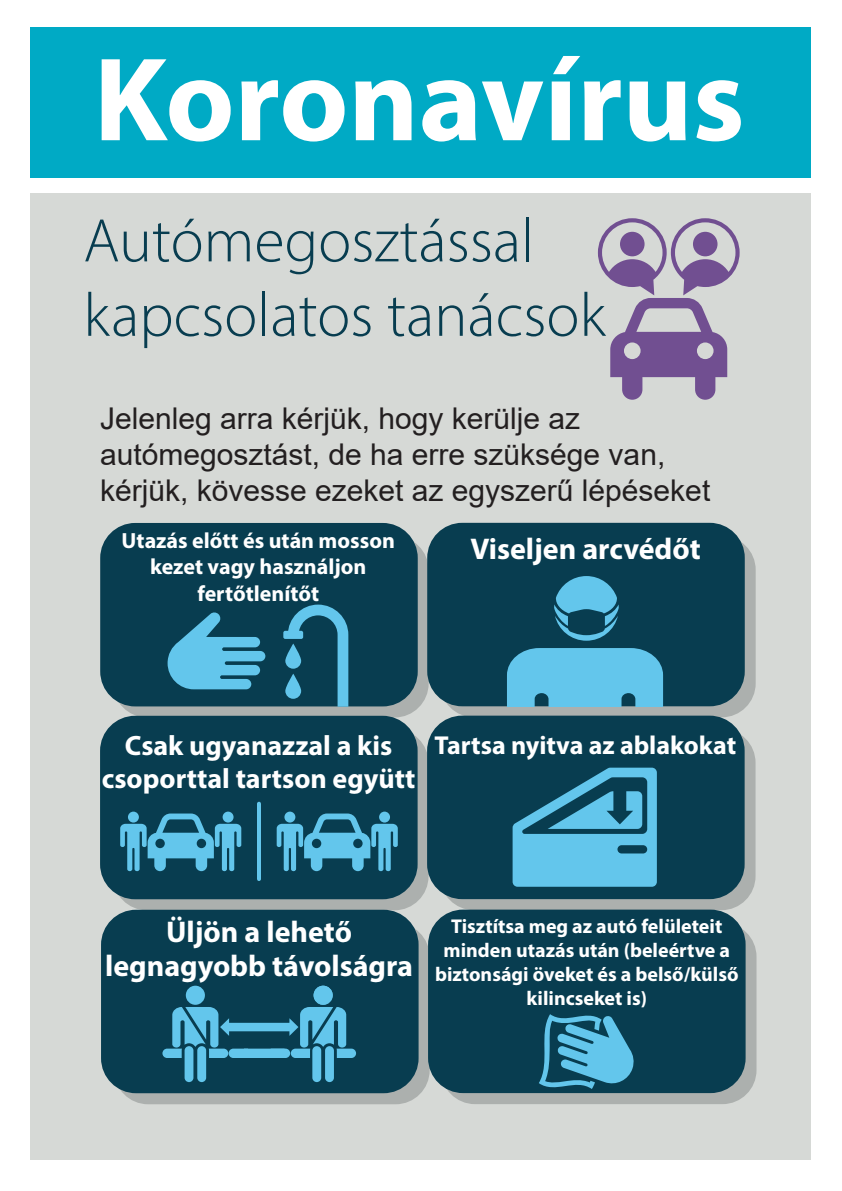
<style>
.page{position:relative;width:842px;height:1191px;background:#fff}
.page>*{position:absolute;margin:0;border:0;box-sizing:border-box;transform-origin:0 0}
.t1{font:700 120px "Myriad Pro";color:#fff}
.t2{font:62px "Myriad Variable Concept";letter-spacing:.125em;color:#083d50}
.t3{font:30px/36px "Arial";color:#231f20}
.t4{font:700 30px/34.6px "Myriad Pro";color:#fff;text-align:center}
.t5{font:700 28px/33.6px "Myriad Pro";color:#fff;text-align:center}
.t6{font:700 26px "Myriad Pro";color:#fff}
.t7{font:700 22px/26.4px "Myriad Pro";color:#fff;text-align:center}
.t8{font:700 20px/24px "Myriad Pro";color:#fff;text-align:center}
</style>
<div class="page">
<div style="left:31px;top:193px;width:780px;height:966px;background:#d6d9d6"></div>
<div style="left:114px;top:922px;width:316px;height:182px;background:#acb0ae;border-radius:34px"></div>
<div style="left:113px;top:729px;width:315px;height:181px;background:#acb0ae;border-radius:34px"></div>
<div style="left:113px;top:536px;width:316px;height:181px;background:#acb0ae;border-radius:34px"></div>
<div style="left:441px;top:922px;width:315px;height:182px;background:#acb0ae;border-radius:34px"></div>
<div style="left:440px;top:728px;width:315px;height:182px;background:#acb0ae;border-radius:34px"></div>
<div style="left:440px;top:536px;width:316px;height:181px;background:#acb0ae;border-radius:34px"></div>
<div style="left:101px;top:717px;width:316px;height:181px;background:#083d50;border-radius:34px"></div>
<div style="left:100px;top:716px;width:318px;height:183px;border:2px solid #083d50;border-radius:34px"></div>
<div style="left:101px;top:524px;width:316px;height:181px;background:#083d50;border-radius:34px"></div>
<div style="left:100px;top:523px;width:318px;height:183px;border:2px solid #083d50;border-radius:34px"></div>
<div style="left:429px;top:910px;width:316px;height:182px;background:#083d50;border-radius:34px"></div>
<div style="left:428px;top:909px;width:318px;height:184px;border:2px solid #083d50;border-radius:34px"></div>
<div style="left:428px;top:716px;width:316px;height:182px;background:#083d50;border-radius:34px"></div>
<div style="left:427px;top:715px;width:318px;height:184px;border:2px solid #083d50;border-radius:34px"></div>
<div style="left:428px;top:524px;width:316px;height:181px;background:#083d50;border-radius:34px"></div>
<div style="left:427px;top:523px;width:318px;height:183px;border:2px solid #083d50;border-radius:34px"></div>
<div style="left:102px;top:910px;width:316px;height:182px;background:#083d50;border-radius:34px"></div>
<div style="left:101px;top:909px;width:318px;height:184px;border:2px solid #083d50;border-radius:34px"></div>
<svg style="left:598px;top:218px;width:142px;height:182px"></svg>
<div style="left:693px;top:232px;width:24px;height:24px;background:#714f91;border-radius:50%"></div>
<svg style="left:507px;top:648px;width:156px;height:58px;background:#5bbbdf"></svg>
<svg style="left:554px;top:576px;width:65px;height:64px"></svg>
<svg style="left:277px;top:813px;width:121px;height:58px"></svg>
<svg style="left:120px;top:813px;width:121px;height:58px"></svg>
<hr style="left:257px;top:803px;width:4px;height:76px;background:#63c6ec">
<svg style="left:513px;top:767px;width:144px;height:119px"></svg>
<svg style="left:168px;top:612px;width:97px;height:77px"></svg>
<svg style="left:288px;top:604px;width:60px;height:102px"></svg>
<div style="left:283px;top:631px;width:20px;height:8px;background:#63c6ec;border-radius:2px"></div>
<svg style="left:285px;top:643px;width:16px;height:25px"></svg>
<svg style="left:285px;top:673px;width:16px;height:26px"></svg>
<svg style="left:538px;top:1014px;width:97px;height:78px"></svg>
<div style="left:186px;top:985px;width:19px;height:19px;background:#63c6ec;border-radius:50%"></div>
<div style="left:197px;top:1046px;width:9px;height:36px;background:#63c6ec;border-radius:4px"></div>
<div style="left:185px;top:1046px;width:8px;height:36px;background:#63c6ec;border-radius:4px"></div>
<div style="left:314px;top:985px;width:19px;height:19px;background:#63c6ec;border-radius:50%"></div>
<div style="left:312px;top:1046px;width:9px;height:36px;background:#63c6ec;border-radius:4px"></div>
<div style="left:325px;top:1046px;width:9px;height:36px;background:#63c6ec;border-radius:4px"></div>
<svg style="left:162px;top:1007px;width:194px;height:51px"></svg>
<div style="left:30px;top:27px;width:780px;height:151px;background:#00aac5"></div>
<p class="t1" style="left:94px;top:21px;width:652px">Koronavírus</p>
<p class="t2" style="left:83px;top:204px;width:450px">Autómegosztással</p>
<p class="t2" style="left:83px;top:279px;width:517px">kapcsolatos tanácsok</p>
<p class="t3" style="left:100px;top:400px;width:612px">Jelenleg arra kérjük, hogy kerülje az autómegosztást, de ha erre szüksége van, kérjük, kövesse ezeket az egyszerű lépéseket</p>
<p class="t4" style="left:470px;top:531px;width:232px">Viseljen arcvédőt</p>
<p class="t7" style="left:122px;top:526px;width:275px">Utazás előtt és után mosson kezet vagy használjon fertőtlenítőt</p>
<p class="t5" style="left:102px;top:727px;width:315px">Csak ugyanazzal a kis csoporttal tartson együtt</p>
<p class="t6" style="left:435px;top:728px;width:303px">Tartsa nyitva az ablakokat</p>
<p class="t4" style="left:105px;top:913px;width:309px">Üljön a lehető legnagyobb távolságra</p>
<p class="t8" style="left:435px;top:913px;width:305px">Tisztítsa meg az autó felületeit minden utazás után (beleértve a biztonsági öveket és a belső/külső kilincseket is)</p>
</div>
